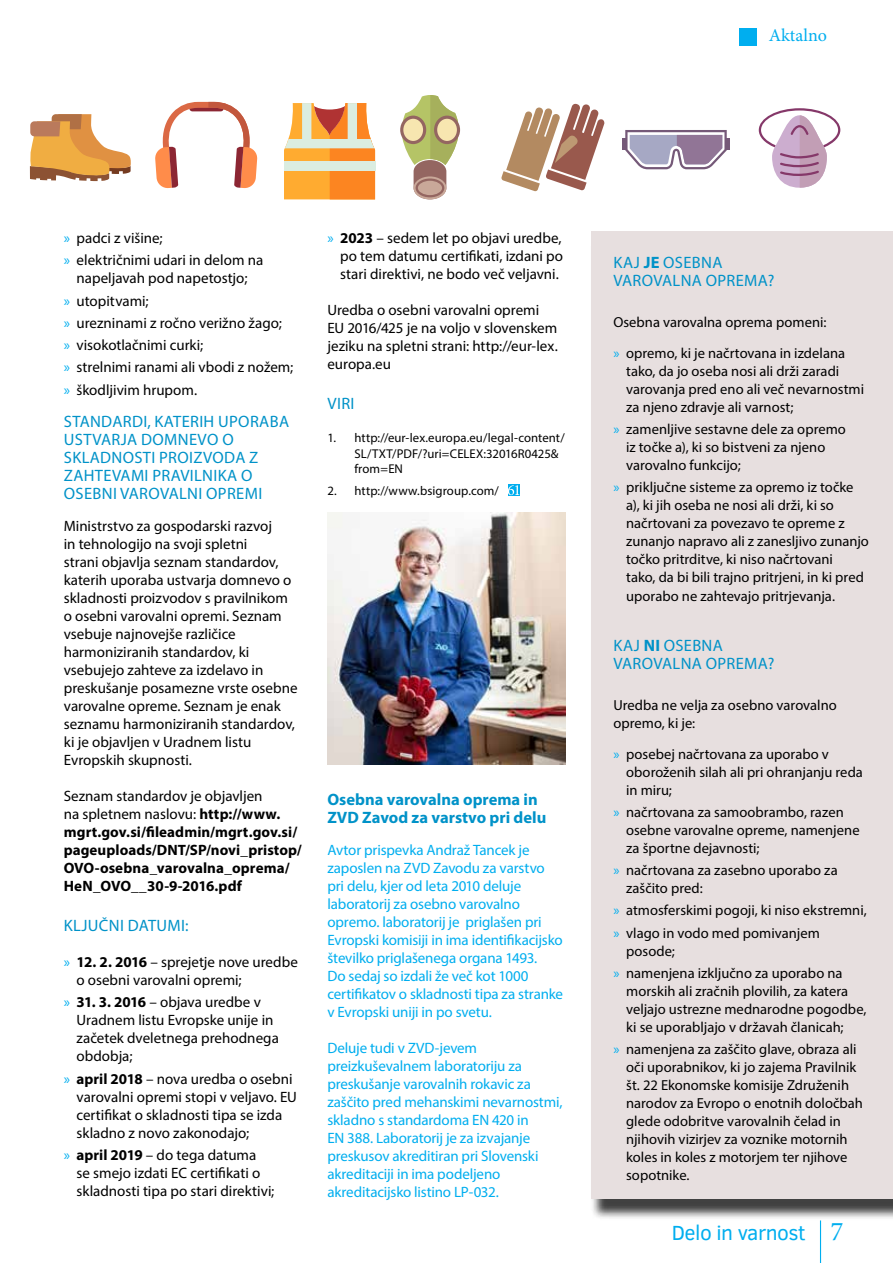
<style>
.page{position:relative;width:893px;height:1263px;background:#fff}
.page>*{position:absolute;margin:0;border:0;box-sizing:border-box;transform-origin:0 0}
.t1{font:21px "Clear Sans";letter-spacing:-.025em;color:#00aeef}
.t2{font:18px "Minion Pro";color:#00aeef}
.t3{font:16.5px/18.6px "Myriad Pro";letter-spacing:.02em;color:#0092c8}
.t4{font:700 16.5px/18px "Myriad Pro";color:#0092c8}
.t5{font:15px/18px "Myriad Pro";color:#000}
.t6{font:15px/18px "Myriad Pro";letter-spacing:-.01em;color:#00aeef}
.t7{font:700 15px/18px "Myriad Pro";letter-spacing:.005em;color:#000}
.t8{font:14.55px/18px "Myriad Pro";color:#000}
.t9{font:12.75px/15.3px "Myriad Pro";letter-spacing:.005em;color:#000}
.s1{color:#00aeef}
.s2{font-weight:400}
.s3{font-weight:700}
.s4{font-family:"Minion Pro";font-size:27px}
</style>
<div class="page">
<hr style="left:820px;top:1220px;width:1px;height:43px;background:#00aeef">
<div style="left:739px;top:29px;width:17px;height:17px;background:#00aeef"></div>
<div style="left:508px;top:484px;width:11px;height:12px;background:#00aeef"></div>
<svg style="left:508px;top:485px;width:11px;height:10px"></svg>
<img style="left:327px;top:513px;width:239px;height:252px">
<div style="left:590px;top:236px;width:303px;height:984px;background:#000;opacity:.75"></div>
<div style="left:591px;top:232px;width:302px;height:967px;background:#e7dfdf"></div>
<svg style="left:284px;top:103px;width:91px;height:96px;background:#f0b26d"></svg>
<svg style="left:155px;top:102px;width:103px;height:86px"></svg>
<svg style="left:29px;top:114px;width:102px;height:67px"></svg>
<svg style="left:759px;top:108px;width:81px;height:80px"></svg>
<div style="left:434px;top:116px;width:26px;height:28px;background:#946661;border-radius:50%"></div>
<svg style="left:400px;top:116px;width:26px;height:28px"></svg>
<svg style="left:402px;top:95px;width:56px;height:104px"></svg>
<svg style="left:625px;top:130px;width:102px;height:39px"></svg>
<hr style="left:623px;top:138px;width:4px;height:12px;background:#755978">
<hr style="left:725px;top:138px;width:4px;height:12px;background:#755978">
<svg style="left:501px;top:103px;width:104px;height:89px"></svg>
<p class="t2" style="left:769px;top:23px;width:60px">Aktalno</p>
<p class="t5" style="left:64px;top:227px;width:201px;line-height:22.2px"><span class="s1">»</span> padci z višine;<br><span class="s1">»</span> električnimi udari in delom na</p>
<p class="t5" style="left:64px;top:267px;width:231px;line-height:22.2px;text-indent:13px">napeljavah pod napetostjo;<br><span class="s1">»</span> utopitvami;<br><span class="s1">»</span> urezninami z ročno verižno žago;<br><span class="s1">»</span> visokotlačnimi curki;<br><span class="s1">»</span> strelnimi ranami ali vbodi z nožem; <span class="s1">»</span> škodljivim hrupom.</p>
<p class="t3" style="left:64px;top:412px;width:19px">Standardi</p>
<p class="t3" style="left:147px;top:412px;width:17px">, katerih</p>
<p class="t3" style="left:218px;top:412px;width:11px">uporaba</p>
<p class="t3" style="left:64px;top:430px;width:10px">ustvarja</p>
<p class="t3" style="left:141px;top:430px;width:12px">domnevo</p>
<p class="t3" style="left:222px;top:430px;width:11px">o</p>
<p class="t3" style="left:64px;top:448px;width:10px">skladnosti</p>
<p class="t3" style="left:159px;top:448px;width:11px">proizvoda</p>
<p class="t3" style="left:249px;top:448px;width:9px">z</p>
<p class="t3" style="left:64px;top:466px;width:11px">zahtevami</p>
<p class="t3" style="left:152px;top:466px;width:19px">Pravilnika</p>
<p class="t3" style="left:241px;top:466px;width:11px">o</p>
<p class="t3" style="left:64px;top:484px;width:10px">osebni</p>
<p class="t3" style="left:120px;top:484px;width:10px">varovalni</p>
<p class="t3" style="left:206px;top:484px;width:11px">opremi</p>
<p class="t5" style="left:64px;top:517px;width:235px">Ministrstvo za gospodarski razvoj<br>in tehnologijo na svoji spletni<br>strani objavlja seznam standardov, katerih uporaba ustvarja domnevo o skladnosti proizvodov s pravilnikom o osebni varovalni opremi. Seznam vsebuje najnovejše različice harmoniziranih standardov, ki vsebujejo zahteve za izdelavo in preskušanje posamezne vrste osebne varovalne opreme. Seznam je enak seznamu harmoniziranih standardov, ki je objavljen v Uradnem listu Evropskih skupnosti.</p>
<p class="t7" style="left:64px;top:786px;width:240px"><span class="s2">Seznam standardov je objavljen<br>na spletnem naslovu:</span> http://www. mgrt.gov.si/fileadmin/mgrt.gov.si/ pageuploads/DNT/SP/novi_pristop/ OVO-osebna_varovalna_oprema/ HeN_OVO__30-9-2016.pdf</p>
<p class="t3" style="left:64px;top:916px;width:19px">Ključni</p>
<p class="t3" style="left:128px;top:916px;width:11px">datumi</p>
<p class="t3" style="left:185px;top:916px;width:5px">:</p>
<p class="t5" style="left:77px;top:953px;width:223px;text-indent:-13px"><span class="s1">»</span> <span class="s3">12. 2. 2016</span> – sprejetje nove uredbe o osebni varovalni opremi;</p>
<p class="t5" style="left:77px;top:993px;width:204px;text-indent:-13px"><span class="s1">»</span> <span class="s3">31. 3. 2016</span> – objava uredbe v<br>Uradnem listu Evropske unije in začetek dveletnega prehodnega obdobja;</p>
<p class="t5" style="left:77px;top:1069px;width:222px;text-indent:-13px"><span class="s1">»</span> <span class="s3">april 2018</span> – nova uredba o osebni varovalni opremi stopi v veljavo. EU certifikat o skladnosti tipa se izda skladno z novo zakonodajo;</p>
<p class="t5" style="left:77px;top:1146px;width:199px;text-indent:-13px"><span class="s1">»</span> <span class="s3">april 2019</span> – do tega datuma<br>se smejo izdati EC certifikati o skladnosti tipa po stari direktivi;</p>
<p class="t5" style="left:340px;top:229px;width:224px;text-align:justify;text-indent:-13px"><span class="s1">»</span> <span class="s3">2023</span> – sedem let po objavi uredbe, po tem datumu certifikati, izdani po stari direktivi, ne bodo več veljavni.</p>
<p class="t5" style="left:327px;top:301px;width:232px">Uredba o osebni varovalni opremi<br>EU 2016/425 je na voljo v slovenskem jeziku na spletni strani: http://eur-lex. europa.eu</p>
<p class="t3" style="left:328px;top:394px;width:16px">Viri</p>
<p class="t9" style="left:354px;top:430px;width:212px;text-indent:-27px">1. http://eur-lex.europa.eu/legal-content/<br>SL/TXT/PDF/?uri=CELEX:32016R0425&amp; from=EN</p>
<p class="t9" style="left:327px;top:483px;width:173px">2. http://www.bsigroup.com/</p>
<p class="t4" style="left:327px;top:790px;width:220px">Osebna varovalna oprema in<br>ZVD Zavod za varstvo pri delu</p>
<p class="t6" style="left:327px;top:841px;width:237px">Avtor prispevka Andraž Tancek je zaposlen na ZVD Zavodu za varstvo pri delu, kjer od leta 2010 deluje laboratorij za osebno varovalno opremo. laboratorij je priglašen pri Evropski komisiji in ima identifikacijsko številko priglašenega organa 1493.<br>Do sedaj so izdali že več kot 1000 certifikatov o skladnosti tipa za stranke v Evropski uniji in po svetu.</p>
<p class="t6" style="left:327px;top:1039px;width:237px">Deluje tudi v ZVD-jevem preizkuševalnem laboratoriju za preskušanje varovalnih rokavic za zaščito pred mehanskimi nevarnostmi, skladno s standardoma EN 420 in<br>EN 388. Laboratorij je za izvajanje preskusov akreditiran pri Slovenski akreditaciji in ima podeljeno akreditacijsko listino LP-032.</p>
<p class="t3" style="left:614px;top:253px;width:61px">Kaj<span class="s3">je</span>osebna varovalna</p>
<p class="t3" style="left:706px;top:271px;width:12px">oprema</p>
<p class="t3" style="left:768px;top:271px;width:8px">?</p>
<p class="t8" style="left:613px;top:306px;width:233px;line-height:30.8px">Osebna varovalna oprema pomeni:<br><span class="s1">»</span> opremo, ki je načrtovana in izdelana</p>
<p class="t8" style="left:626px;top:361px;width:239px">tako, da jo oseba nosi ali drži zaradi varovanja pred eno ali več nevarnostmi za njeno zdravje ali varnost;</p>
<p class="t8" style="left:626px;top:420px;width:221px;text-indent:-13px"><span class="s1">»</span> zamenljive sestavne dele za opremo iz točke a), ki so bistveni za njeno varovalno funkcijo;</p>
<p class="t8" style="left:626px;top:478px;width:244px;text-indent:-13px"><span class="s1">»</span> priključne sisteme za opremo iz točke a), ki jih oseba ne nosi ali drži, ki so načrtovani za povezavo te opreme z zunanjo napravo ali z zanesljivo zunanjo točko pritrditve, ki niso načrtovani<br>tako, da bi bili trajno pritrjeni, in ki pred uporabo ne zahtevajo pritrjevanja.</p>
<p class="t3" style="left:614px;top:636px;width:61px">Kaj<span class="s3">ni</span>osebna varovalna</p>
<p class="t3" style="left:706px;top:654px;width:12px">oprema</p>
<p class="t3" style="left:768px;top:654px;width:8px">?</p>
<p class="t8" style="left:613px;top:696px;width:225px">Uredba ne velja za osebno varovalno opremo, ki je:</p>
<p class="t8" style="left:626px;top:744px;width:238px;text-indent:-13px"><span class="s1">»</span> posebej načrtovana za uporabo v oboroženih silah ali pri ohranjanju reda in miru;</p>
<p class="t8" style="left:626px;top:803px;width:235px;text-indent:-13px"><span class="s1">»</span> načrtovana za samoobrambo, razen osebne varovalne opreme, namenjene za športne dejavnosti;</p>
<p class="t8" style="left:626px;top:861px;width:213px;text-indent:-13px"><span class="s1">»</span> načrtovana za zasebno uporabo za zaščito pred:</p>
<p class="t8" style="left:613px;top:899px;width:255px;line-height:22.2px"><span class="s1">»</span> atmosferskimi pogoji, ki niso ekstremni, <span class="s1">»</span> vlago in vodo med pomivanjem</p>
<p class="t8" style="left:613px;top:939px;width:231px;line-height:22.2px;text-indent:13px">posode;<br><span class="s1">»</span> namenjena izključno za uporabo na</p>
<p class="t8" style="left:626px;top:982px;width:242px">morskih ali zračnih plovilih, za katera veljajo ustrezne mednarodne pogodbe, ki se uporabljajo v državah članicah;</p>
<p class="t8" style="left:626px;top:1040px;width:238px;text-indent:-13px"><span class="s1">»</span> namenjena za zaščito glave, obraza ali oči uporabnikov, ki jo zajema Pravilnik št. 22 Ekonomske komisije Združenih narodov za Evropo o enotnih določbah glede odobritve varovalnih čelad in njihovih vizirjev za voznike motornih koles in koles z motorjem ter njihove sopotnike.</p>
<h1 class="t1" style="left:672px;top:1219px;width:173px">Delo in varnost <span class="s4">7</span></h1>
</div>
